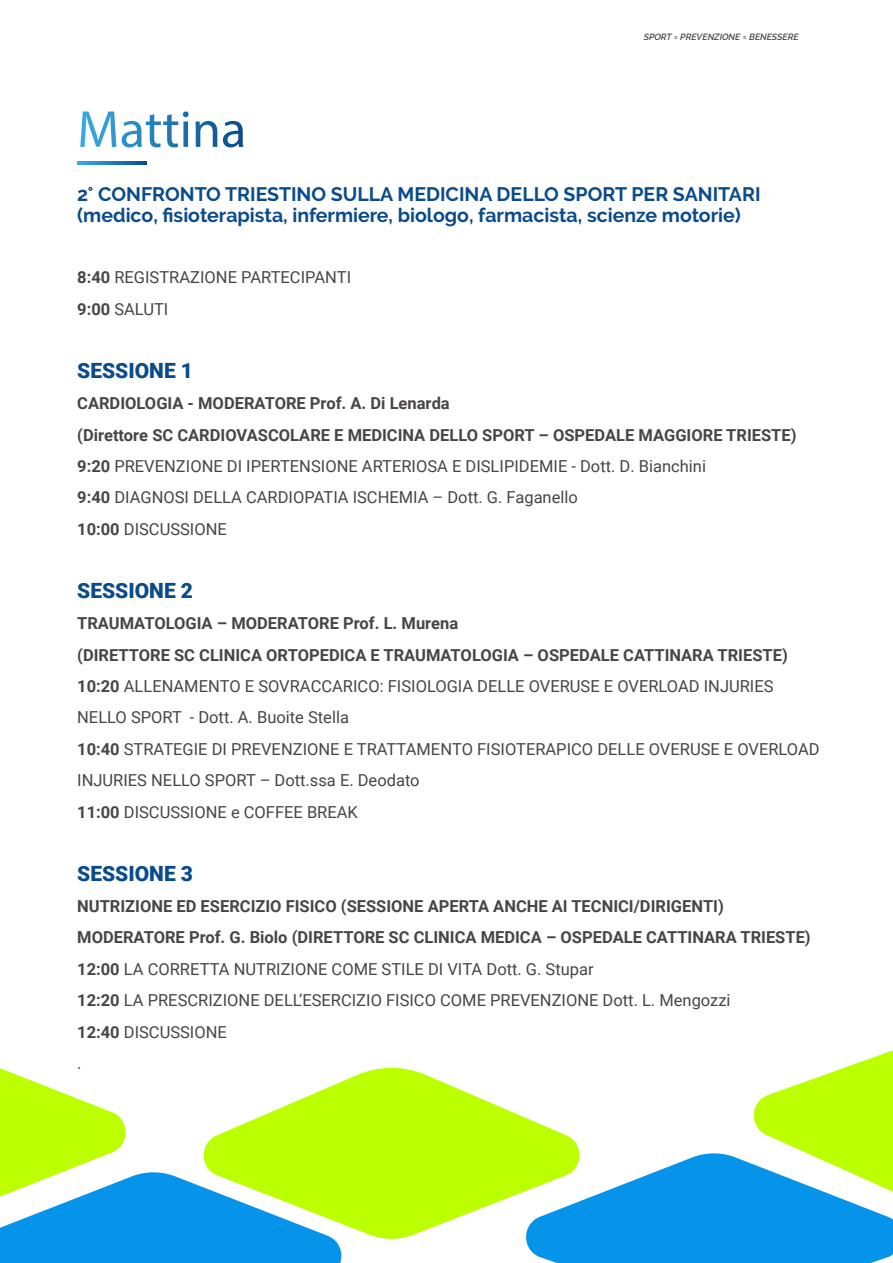
<style>
.page{position:relative;width:893px;height:1263px;background:#fff}
.page>*{position:absolute;margin:0;border:0;box-sizing:border-box;transform-origin:0 0}
.t1{font:900 21px "Roboto";color:#0a4b8b}
.t2{font:700 19.5px/21px "Raleway";color:#0a4b8b}
.t3{font:16.5px/31.5px "Roboto";color:#494544}
.t4{font:700 16.5px/31.5px "Roboto";color:#494544}
.t5{font:italic 600 9px "Raleway";color:#494544}
.s1{font-weight:700}
.s2{font-weight:400}
</style>
<div class="page">
<svg style="left:80px;top:111px;width:36px;height:36px"></svg>
<svg style="left:122px;top:111px;width:67px;height:36px"></svg>
<svg style="left:196px;top:121px;width:21px;height:26px"></svg>
<svg style="left:223px;top:121px;width:20px;height:26px"></svg>
<svg style="left:78px;top:161px;width:68px;height:4px"></svg>
<svg style="left:346px;top:1067px;width:175px;height:172px;fill:#bf0"></svg>
<svg style="left:0;top:1068px;width:346px;height:195px"></svg>
<svg style="left:521px;top:1050px;width:372px;height:213px"></svg>
<p class="t5" style="left:644px;top:32px;width:157px">SPORT = PREVENZIONE = BENESSERE</p>
<p class="t2" style="left:77px;top:184px;width:685px">2° CONFRONTO TRIESTINO SULLA MEDICINA DELLO SPORT PER SANITARI (medico, fisioterapista, infermiere, biologo, farmacista, scienze motorie)</p>
<p class="t3" style="left:77px;top:261px;width:276px"><span class="s1">8:40</span> REGISTRAZIONE PARTECIPANTI<br><span class="s1">9:00</span> SALUTI</p>
<p class="t1" style="left:77px;top:355px;width:117px">SESSIONE 1</p>
<p class="t3" style="left:77px;top:387px;width:721px"><span class="s1">CARDIOLOGIA - MODERATORE Prof. A. Di Lenarda<br>(Direttore SC CARDIOVASCOLARE E MEDICINA DELLO SPORT – OSPEDALE MAGGIORE TRIESTE)<br>9:20</span> PREVENZIONE DI IPERTENSIONE ARTERIOSA E DISLIPIDEMIE - Dott. D. Bianchini<br><span class="s1">9:40</span> DIAGNOSI DELLA CARDIOPATIA ISCHEMIA – Dott. G. Faganello<br><span class="s1">10:00</span> DISCUSSIONE</p>
<p class="t1" style="left:77px;top:575px;width:117px">SESSIONE 2</p>
<p class="t3" style="left:77px;top:607px;width:744px"><span class="s1">TRAUMATOLOGIA – MODERATORE Prof. L. Murena<br>(DIRETTORE SC CLINICA ORTOPEDICA E TRAUMATOLOGIA – OSPEDALE CATTINARA TRIESTE)<br>10:20</span> ALLENAMENTO E SOVRACCARICO: FISIOLOGIA DELLE OVERUSE E OVERLOAD INJURIES NELLO SPORT - Dott. A. Buoite Stella<br><span class="s1">10:40</span> STRATEGIE DI PREVENZIONE E TRATTAMENTO FISIOTERAPICO DELLE OVERUSE E OVERLOAD INJURIES NELLO SPORT – Dott.ssa E. Deodato<br><span class="s1">11:00</span> DISCUSSIONE e COFFEE BREAK</p>
<p class="t1" style="left:77px;top:858px;width:117px">SESSIONE 3</p>
<p class="t4" style="left:77px;top:890px;width:735px">NUTRIZIONE ED ESERCIZIO FISICO (SESSIONE APERTA ANCHE AI TECNICI/DIRIGENTI)<br>MODERATORE Prof. G. Biolo (DIRETTORE SC CLINICA MEDICA – OSPEDALE CATTINARA TRIESTE)<br>12:00 <span class="s2">LA CORRETTA NUTRIZIONE COME STILE DI VITA Dott. G. Stupar<br></span>12:20 <span class="s2">LA PRESCRIZIONE DELL’ESERCIZIO FISICO COME PREVENZIONE Dott. L. Mengozzi<br></span>12:40 <span class="s2">DISCUSSIONE<br>.</span></p>
</div>
